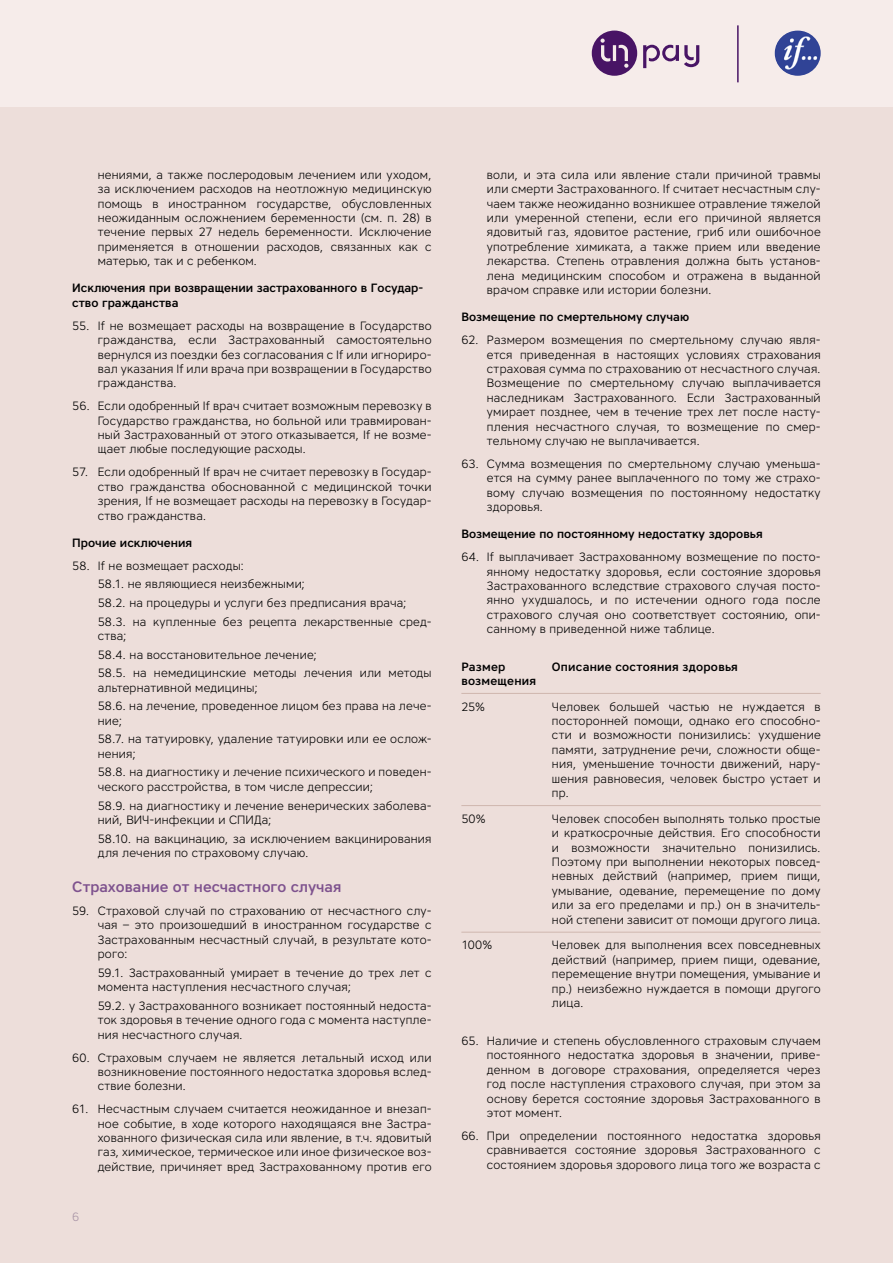
<style>
.page{position:relative;width:893px;height:1263px;background:#fff}
.page>*{position:absolute;margin:0;border:0;box-sizing:border-box;transform-origin:0 0}
.t1{font:500 15px "Core Sans A55";color:#7e528e}
.t2{font:300 12px/14.4px "Core Sans A35";letter-spacing:.02em;color:#000;text-align:justify}
.t3{font:500 12px/14.4px "Core Sans A55";color:#000}
.t4{font:500 12px/14.4px "Core Sans A55";letter-spacing:.02em;color:#000}
.t5{font:300 12px "Core Sans A35";color:#a995a6}
</style>
<div class="page">
<div style="left:0;top:106px;width:893px;height:1157px;background:#eddeda"></div>
<div style="left:0;top:0;width:893px;height:106px;background:#f6ecea"></div>
<svg style="left:592px;top:31px;width:107px;height:45px"></svg>
<img style="left:775px;top:31px;width:46px;height:45px;border-radius:23px">
<hr style="left:737px;top:25px;width:2px;height:57px;background:#481465">
<hr style="left:461px;top:693px;width:91px;height:1px;background:#cfb6ae">
<hr style="left:552px;top:693px;width:269px;height:1px;background:#cfb6ae">
<hr style="left:461px;top:805px;width:91px;height:1px;background:#cfb6ae">
<hr style="left:552px;top:805px;width:269px;height:1px;background:#cfb6ae">
<hr style="left:461px;top:932px;width:91px;height:1px;background:#cfb6ae">
<hr style="left:552px;top:932px;width:269px;height:1px;background:#cfb6ae">
<p class="t2" style="left:98px;top:167px;width:335px">нениями, а также послеродовым лечением или уходом, за исключением расходов на неотложную медицинскую помощь в иностранном государстве, обусловленных неожиданным осложнением беременности (см. п. 28) в течение первых 27 недель беременности. Исключение применяется в отношении расходов, связанных как с матерью, так и с ребенком.</p>
<p class="t3" style="left:72px;top:281px;width:353px">Исключения при возвращении застрахованного в Государ&shy;ство гражданства</p>
<p class="t2" style="left:98px;top:318px;width:335px;text-indent:-26px">55. If не возмещает расходы на возвращение в Государство гражданства, если Застрахованный самостоятельно вернулся из поездки без согласования с If или игнориро&shy;вал указания If или врача при возвращении в Государство гражданства.</p>
<p class="t2" style="left:98px;top:399px;width:335px;text-indent:-26px">56. Если одобренный If врач считает возможным перевозку в Государство гражданства, но больной или травмирован&shy;ный Застрахованный от этого отказывается, If не возме&shy;щает любые последующие расходы.</p>
<p class="t2" style="left:98px;top:465px;width:335px;text-indent:-26px">57. Если одобренный If врач не считает перевозку в Государ&shy;ство гражданства обоснованной с медицинской точки зрения, If не возмещает расходы на перевозку в Государ&shy;ство гражданства.</p>
<p class="t3" style="left:72px;top:535px;width:121px">Прочие исключения</p>
<p class="t2" style="left:98px;top:556px;width:335px;line-height:18.6px;text-align:left;text-indent:-26px">58. If не возмещает расходы:<br>58.1. не являющиеся неизбежными;<br>58.2. на процедуры и услуги без предписания врача; 58.3. на купленные без рецепта лекарственные сред-</p>
<p class="t2" style="left:98px;top:626px;width:335px;line-height:18.6px;text-align:left">ства;<br>58.4. на восстановительное лечение;<br>58.5. на немедицинские методы лечения или методы</p>
<p class="t2" style="left:98px;top:678px;width:335px;line-height:18.6px">альтернативной медицины;<br>58.6. на лечение, проведенное лицом без права на лече-</p>
<p class="t2" style="left:98px;top:711px;width:335px;line-height:18.6px">ние;<br>58.7. на татуировку, удаление татуировки или ее ослож-</p>
<p class="t2" style="left:98px;top:744px;width:335px;line-height:18.6px">нения;<br>58.8. на диагностику и лечение психического и поведен-</p>
<p class="t2" style="left:98px;top:777px;width:335px;line-height:18.6px">ческого расстройства, в том числе депрессии;<br>58.9. на диагностику и лечение венерических заболева-</p>
<p class="t2" style="left:98px;top:810px;width:335px;line-height:18.6px">ний, ВИЧ-инфекции и СПИДа;<br>58.10. на вакцинацию, за исключением вакцинирования</p>
<p class="t2" style="left:98px;top:845px;width:212px">для лечения по страховому случаю.</p>
<p class="t1" style="left:72px;top:877px;width:271px">Страхование от несчастного случая</p>
<p class="t2" style="left:98px;top:903px;width:335px;text-indent:-26px">59. Страховой случай по страхованию от несчастного слу&shy;чая – это произошедший в иностранном государстве с Застрахованным несчастный случай, в результате кото&shy;рого:</p>
<p class="t2" style="left:98px;top:965px;width:335px">59.1. Застрахованный умирает в течение до трех лет с момента наступления несчастного случая;</p>
<p class="t2" style="left:98px;top:998px;width:335px">59.2. у Застрахованного возникает постоянный недоста&shy;ток здоровья в течение одного года с момента наступле&shy;ния несчастного случая.</p>
<p class="t2" style="left:98px;top:1050px;width:335px;text-indent:-26px">60. Страховым случаем не является летальный исход или возникновение постоянного недостатка здоровья вслед&shy;ствие болезни.</p>
<p class="t2" style="left:98px;top:1101px;width:335px;text-indent:-26px">61. Несчастным случаем считается неожиданное и внезап&shy;ное событие, в ходе которого находящаяся вне Застра&shy;хованного физическая сила или явление, в т.ч. ядовитый газ, химическое, термическое или иное физическое воз&shy;действие, причиняет вред Застрахованному против его</p>
<p class="t5" style="left:72px;top:1208px;width:9px">6</p>
<p class="t2" style="left:487px;top:167px;width:335px">воли, и эта сила или явление стали причиной травмы или смерти Застрахованного. If считает несчастным слу&shy;чаем также неожиданно возникшее отравление тяжелой или умеренной степени, если его причиной является ядовитый газ, ядовитое растение, гриб или ошибочное употребление химиката, а также прием или введение лекарства. Степень отравления должна быть установ&shy;лена медицинским способом и отражена в выданной врачом справке или истории болезни.</p>
<p class="t3" style="left:461px;top:310px;width:229px">Возмещение по смертельному случаю</p>
<p class="t2" style="left:487px;top:332px;width:335px;text-indent:-26px">62. Размером возмещения по смертельному случаю явля&shy;ется приведенная в настоящих условиях страхования страховая сумма по страхованию от несчастного случая.<br>Возмещение по смертельному случаю выплачивается наследникам Застрахованного. Если Застрахованный умирает позднее, чем в течение трех лет после насту&shy;пления несчастного случая, то возмещение по смер&shy;тельному случаю не выплачивается.</p>
<p class="t2" style="left:487px;top:456px;width:335px;text-indent:-26px">63. Сумма возмещения по смертельному случаю уменьша&shy;ется на сумму ранее выплаченного по тому же страхо&shy;вому случаю возмещения по постоянному недостатку здоровья.</p>
<p class="t3" style="left:461px;top:527px;width:303px">Возмещение по постоянному недостатку здоровья</p>
<p class="t2" style="left:487px;top:549px;width:335px;text-indent:-26px">64. If выплачивает Застрахованному возмещение по посто&shy;янному недостатку здоровья, если состояние здоровья Застрахованного вследствие страхового случая посто&shy;янно ухудшалось, и по истечении одного года после страхового случая оно соответствует состоянию, опи&shy;санному в приведенной ниже таблице.</p>
<p class="t4" style="left:461px;top:659px;width:76px">Размер возмещения</p>
<p class="t4" style="left:552px;top:659px;width:188px">Описание состояния здоровья</p>
<p class="t2" style="left:461px;top:699px;width:26px">25%</p>
<p class="t2" style="left:552px;top:699px;width:270px">Человек большей частью не нуждается в посторонней помощи, однако его способно&shy;сти и возможности понизились: ухудшение памяти, затруднение речи, сложности обще&shy;ния, уменьшение точности движений, нару&shy;шения равновесия, человек быстро устает и пр.</p>
<p class="t2" style="left:461px;top:811px;width:26px">50%</p>
<p class="t2" style="left:552px;top:811px;width:270px">Человек способен выполнять только простые и краткосрочные действия. Его способности и возможности значительно понизились.<br>Поэтому при выполнении некоторых повсед&shy;невных действий (например, прием пищи, умывание, одевание, перемещение по дому или за его пределами и пр.) он в значитель&shy;ной степени зависит от помощи другого лица.</p>
<p class="t2" style="left:461px;top:938px;width:33px">100%</p>
<p class="t2" style="left:552px;top:938px;width:270px">Человек для выполнения всех повседневных действий (например, прием пищи, одевание, перемещение внутри помещения, умывание и пр.) неизбежно нуждается в помощи другого лица.</p>
<p class="t2" style="left:487px;top:1033px;width:335px;text-indent:-26px">65. Наличие и степень обусловленного страховым случаем постоянного недостатка здоровья в значении, приве&shy;денном в договоре страхования, определяется через год после наступления страхового случая, при этом за основу берется состояние здоровья Застрахованного в этот момент.</p>
<p class="t2" style="left:487px;top:1128px;width:335px;text-indent:-26px">66. При определении постоянного недостатка здоровья сравнивается состояние здоровья Застрахованного с состоянием здоровья здорового лица того же возраста с</p>
</div>
